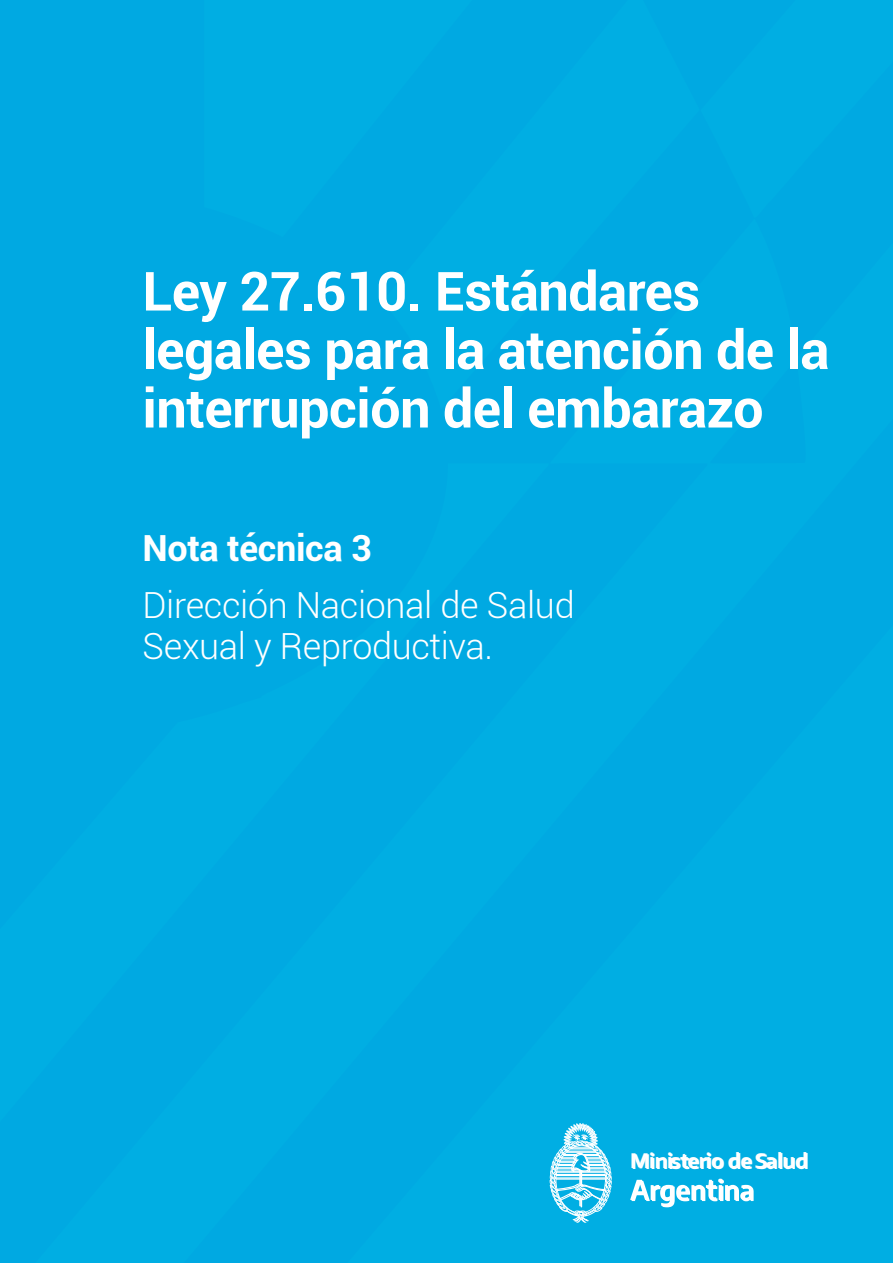
<style>
.page{position:relative;width:893px;height:1263px;background:#00a9e2}
.page>*{position:absolute;margin:0;border:0;box-sizing:border-box;transform-origin:0 0}
.t1{font:700 54px/58.5px "Roboto";letter-spacing:-.01em;color:#fff}
.t2{font:300 36px/40.5px "Roboto";letter-spacing:-.01em;color:#fff}
.t3{font:700 36px "Roboto";letter-spacing:-.01em;color:#fff}
.t4{font:600 19.95px "Encode Sans";color:#fff}
</style>
<div class="page">
<svg style="left:550px;top:1123px;width:62px;height:100px"></svg>
<svg style="left:630px;top:1179px;width:124px;height:28px"></svg>
<p class="t1" style="left:142px;top:260px;width:688px">Ley 27.610. Estándares legales para la atención de la interrupción del embarazo</p>
<p class="t3" style="left:142px;top:522px;width:231px">Nota técnica 3</p>
<p class="t2" style="left:142px;top:584px;width:434px">Dirección Nacional de Salud<br>Sexual y Reproductiva.</p>
<p class="t4" style="left:630px;top:1148px;width:179px">Ministerio de Salud</p>
</div>
